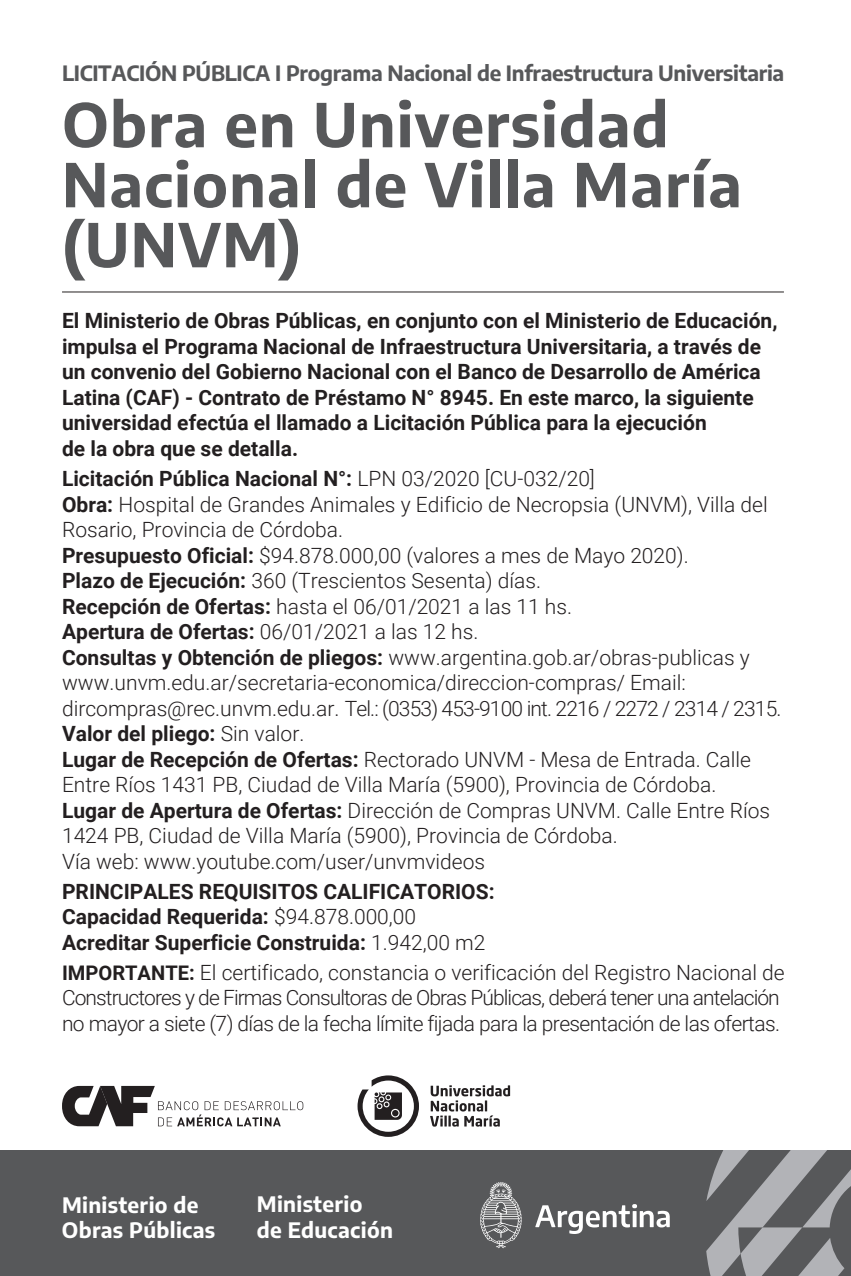
<style>
.page{position:relative;width:851px;height:1276px;background:#fff}
.page>*{position:absolute;margin:0;border:0;box-sizing:border-box;transform-origin:0 0}
.t1{font:700 60px/60px "Encode Sans";letter-spacing:.02em;color:#57585a}
.t2{font:300 21px/25.5px "Roboto";color:#231f20}
.t3{font:700 21px/25.5px "Roboto";color:#231f20}
.t4{font:300 21px/25.5px "Roboto";letter-spacing:-.03em;color:#231f20}
.t5{font:700 21px "Encode Sans";letter-spacing:-.015em;color:#57585a}
.t6{font:700 21px/25.5px "Encode Sans";letter-spacing:.015em;color:#fff}
.s1{font-weight:700}
.s2{font-weight:300}
.s3{font-weight:700;font-size:20.1px}
</style>
<div class="page">
<svg style="left:62px;top:1086px;width:241px;height:40px"></svg>
<div style="left:0;top:1150px;width:850px;height:126px;background:#57585a"></div>
<svg style="left:706px;top:1150px;width:144px;height:126px"></svg>
<svg style="left:535px;top:1204px;width:134px;height:30px"></svg>
<svg style="left:480px;top:1182px;width:41px;height:66px"></svg>
<hr style="left:62px;top:291px;width:721px;height:1px;background:#231f20">
<svg style="left:430px;top:1085px;width:80px;height:41px"></svg>
<svg style="left:357px;top:1075px;width:62px;height:62px"></svg>
<p class="t5" style="left:62px;top:58px;width:723px">LICITACIÓN PÚBLICA I Programa Nacional de Infraestructura Universitaria</p>
<h1 class="t1" style="left:62px;top:92px;width:681px">Obra en Universidad<br>Nacional de Villa María (UNVM)</h1>
<p class="t3" style="left:62px;top:307px;width:716px">El Ministerio de Obras Públicas, en conjunto con el Ministerio de Educación, impulsa el Programa Nacional de Infraestructura Universitaria, a través de un convenio del Gobierno Nacional con el Banco de Desarrollo de América Latina (CAF) - Contrato de Préstamo N° 8945. En este marco, la siguiente universidad efectúa el llamado a Licitación Pública para la ejecución<br>de la obra que se detalla.</p>
<p class="t2" style="left:62px;top:465px;width:720px"><span class="s1">Licitación Pública Nacional N°:</span> LPN 03/2020 [CU-032/20]<br><span class="s1">Obra:</span> Hospital de Grandes Animales y Edificio de Necropsia (UNVM), Villa del Rosario, Provincia de Córdoba.<br><span class="s1">Presupuesto Oficial:</span> $94.878.000,00 (valores a mes de Mayo 2020).<br><span class="s1">Plazo de Ejecución:</span> 360 (Trescientos Sesenta) días.<br><span class="s1">Recepción de Ofertas:</span> hasta el 06/01/2021 a las 11 hs.<br><span class="s1">Apertura de Ofertas:</span> 06/01/2021 a las 12 hs.<br><span class="s1">Consultas y Obtención de pliegos:</span> www.argentina.gob.ar/obras-publicas y www.unvm.edu.ar/secretaria-economica/direccion-compras/ Email: dircompras@rec.unvm.edu.ar. Tel.: (0353) 453-9100 int. 2216 / 2272 / 2314 / 2315.<br><span class="s1">Valor del pliego:</span> Sin valor.<br><span class="s1">Lugar de Recepción de Ofertas:</span> Rectorado UNVM - Mesa de Entrada. Calle Entre Ríos 1431 PB, Ciudad de Villa María (5900), Provincia de Córdoba.<br><span class="s1">Lugar de Apertura de Ofertas:</span> Dirección de Compras UNVM. Calle Entre Ríos 1424 PB, Ciudad de Villa María (5900), Provincia de Córdoba.<br>Vía web: www.youtube.com/user/unvmvideos</p>
<p class="t3" style="left:62px;top:877px;width:434px">PRINCIPALES REQUISITOS CALIFICATORIOS:<br>Capacidad Requerida: <span class="s2">$94.878.000,00<br></span>Acreditar Superficie Construida: <span class="s2">1.942,00 m2</span></p>
<p class="t4" style="left:62px;top:958px;width:724px"><span class="s3">IMPORTANTE:</span> El certificado, constancia o verificación del Registro Nacional de<br>Constructores y de Firmas Consultoras de Obras Públicas, deberá tener una antelación no mayor a siete (7) días de la fecha límite fijada para la presentación de las ofertas.</p>
<p class="t6" style="left:62px;top:1191px;width:155px">Ministerio de<br>Obras Públicas</p>
<p class="t6" style="left:257px;top:1190px;width:138px">Ministerio<br>de Educación</p>
</div>
